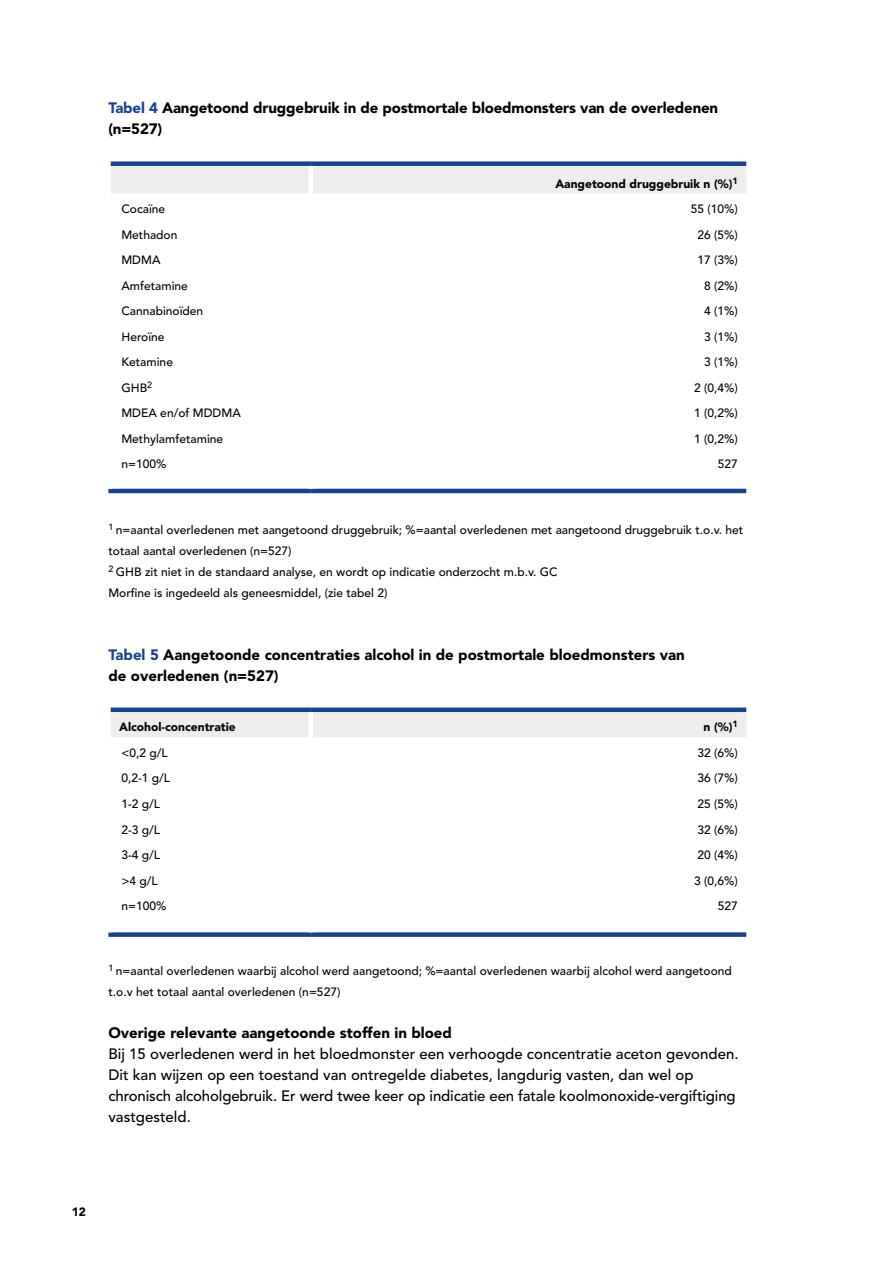
<style>
.page{position:relative;width:893px;height:1263px;background:#fff}
.page>*{position:absolute;margin:0;border:0;box-sizing:border-box;transform-origin:0 0}
.t1{font:500 15px/21px "Avenir LT Std";color:#000}
.t2{font:900 15px/21px "Avenir LT Std";color:#000}
.t3{font:500 12px/21px "Avenir LT Std";color:#000}
.t4{font:900 12px "Avenir LT Std";color:#000}
.s1{color:#164194}
</style>
<div class="page">
<div style="left:111px;top:166px;width:635px;height:27px;background:#ededed"></div>
<svg style="left:113px;top:488px;width:633px;height:1px"></svg>
<div style="left:111px;top:161px;width:200px;height:5px;background:#164194"></div>
<div style="left:311px;top:161px;width:435px;height:5px;background:#164194"></div>
<hr style="left:108px;top:489px;width:203px;height:4px;background:#164194">
<hr style="left:311px;top:489px;width:435px;height:4px;background:#164194">
<hr style="left:309px;top:166px;width:4px;height:28px;background:#fff">
<hr style="left:309px;top:474px;width:4px;height:15px;background:#fff">
<div style="left:111px;top:712px;width:635px;height:25px;background:#ededed"></div>
<div style="left:111px;top:707px;width:200px;height:5px;background:#164194"></div>
<div style="left:311px;top:707px;width:435px;height:5px;background:#164194"></div>
<div style="left:108px;top:932px;width:203px;height:5px;background:#164194"></div>
<div style="left:311px;top:932px;width:435px;height:5px;background:#164194"></div>
<hr style="left:309px;top:712px;width:4px;height:25px;background:#fff">
<p class="t2" style="left:108px;top:98px;width:611px"><span class="s1">Tabel 4</span> Aangetoond druggebruik in de postmortale bloedmonsters van de overledenen (n=527)</p>
<p class="t4" style="left:555px;top:176px;width:184px">Aangetoond druggebruik n (%)<sup>1</sup></p>
<p class="t3" style="left:121px;top:199px;width:45px">Cocaïne</p>
<p class="t3" style="left:691px;top:199px;width:48px">55 (10%)</p>
<p class="t3" style="left:121px;top:224px;width:58px">Methadon</p>
<p class="t3" style="left:697px;top:224px;width:42px">26 (5%)</p>
<p class="t3" style="left:121px;top:250px;width:41px">MDMA</p>
<p class="t3" style="left:697px;top:250px;width:42px">17 (3%)</p>
<p class="t3" style="left:121px;top:275px;width:68px">Amfetamine</p>
<p class="t3" style="left:704px;top:275px;width:35px">8 (2%)</p>
<p class="t3" style="left:121px;top:301px;width:83px">Cannabinoïden</p>
<p class="t3" style="left:704px;top:301px;width:35px">4 (1%)</p>
<p class="t3" style="left:121px;top:326px;width:45px">Heroïne</p>
<p class="t3" style="left:704px;top:326px;width:35px">3 (1%)</p>
<p class="t3" style="left:121px;top:352px;width:53px">Ketamine</p>
<p class="t3" style="left:704px;top:352px;width:35px">3 (1%)</p>
<p class="t3" style="left:121px;top:377px;width:32px">GHB<sup>2</sup></p>
<p class="t3" style="left:694px;top:377px;width:45px">2 (0,4%)</p>
<p class="t3" style="left:121px;top:403px;width:121px">MDEA en/of MDDMA</p>
<p class="t3" style="left:694px;top:403px;width:45px">1 (0,2%)</p>
<p class="t3" style="left:121px;top:428px;width:103px">Methylamfetamine</p>
<p class="t3" style="left:694px;top:428px;width:45px">1 (0,2%)</p>
<p class="t3" style="left:121px;top:454px;width:46px">n=100%</p>
<p class="t3" style="left:718px;top:454px;width:22px">527</p>
<p class="t3" style="left:108px;top:519px;width:636px"><sup>1</sup> n=aantal overledenen met aangetoond druggebruik; %=aantal overledenen met aangetoond druggebruik t.o.v. het totaal aantal overledenen (n=527)<br><sup>2</sup> GHB zit niet in de standaard analyse, en wordt op indicatie onderzocht m.b.v. GC<br>Morfine is ingedeeld als geneesmiddel, (zie tabel 2)</p>
<p class="t2" style="left:108px;top:644px;width:578px"><span class="s1">Tabel 5</span> Aangetoonde concentraties alcohol in de postmortale bloedmonsters van de overledenen (n=527)</p>
<p class="t4" style="left:119px;top:720px;width:118px">Alcohol-concentratie</p>
<p class="t4" style="left:704px;top:720px;width:36px">n (%)<sup>1</sup></p>
<p class="t3" style="left:121px;top:743px;width:48px">&lt;0,2 g/L</p>
<p class="t3" style="left:697px;top:743px;width:42px">32 (6%)</p>
<p class="t3" style="left:121px;top:768px;width:50px">0,2-1 g/L</p>
<p class="t3" style="left:697px;top:768px;width:42px">36 (7%)</p>
<p class="t3" style="left:121px;top:794px;width:40px">1-2 g/L</p>
<p class="t3" style="left:697px;top:794px;width:42px">25 (5%)</p>
<p class="t3" style="left:121px;top:819px;width:40px">2-3 g/L</p>
<p class="t3" style="left:697px;top:819px;width:42px">32 (6%)</p>
<p class="t3" style="left:121px;top:845px;width:40px">3-4 g/L</p>
<p class="t3" style="left:697px;top:845px;width:42px">20 (4%)</p>
<p class="t3" style="left:121px;top:870px;width:38px">&gt;4 g/L</p>
<p class="t3" style="left:694px;top:870px;width:45px">3 (0,6%)</p>
<p class="t3" style="left:121px;top:896px;width:46px">n=100%</p>
<p class="t3" style="left:718px;top:896px;width:22px">527</p>
<p class="t3" style="left:108px;top:960px;width:625px"><sup>1</sup> n=aantal overledenen waarbij alcohol werd aangetoond; %=aantal overledenen waarbij alcohol werd aangetoond t.o.v het totaal aantal overledenen (n=527)</p>
<p class="t2" style="left:108px;top:1022px;width:345px">Overige relevante aangetoonde stoffen in bloed</p>
<p class="t1" style="left:108px;top:1043px;width:632px">Bij 15 overledenen werd in het bloedmonster een verhoogde concentratie aceton gevonden.<br>Dit kan wijzen op een toestand van ontregelde diabetes, langdurig vasten, dan wel op chronisch alcoholgebruik. Er werd twee keer op indicatie een fatale koolmonoxide-vergiftiging vastgesteld.</p>
<p class="t4" style="left:72px;top:1205px;width:16px">12</p>
</div>
